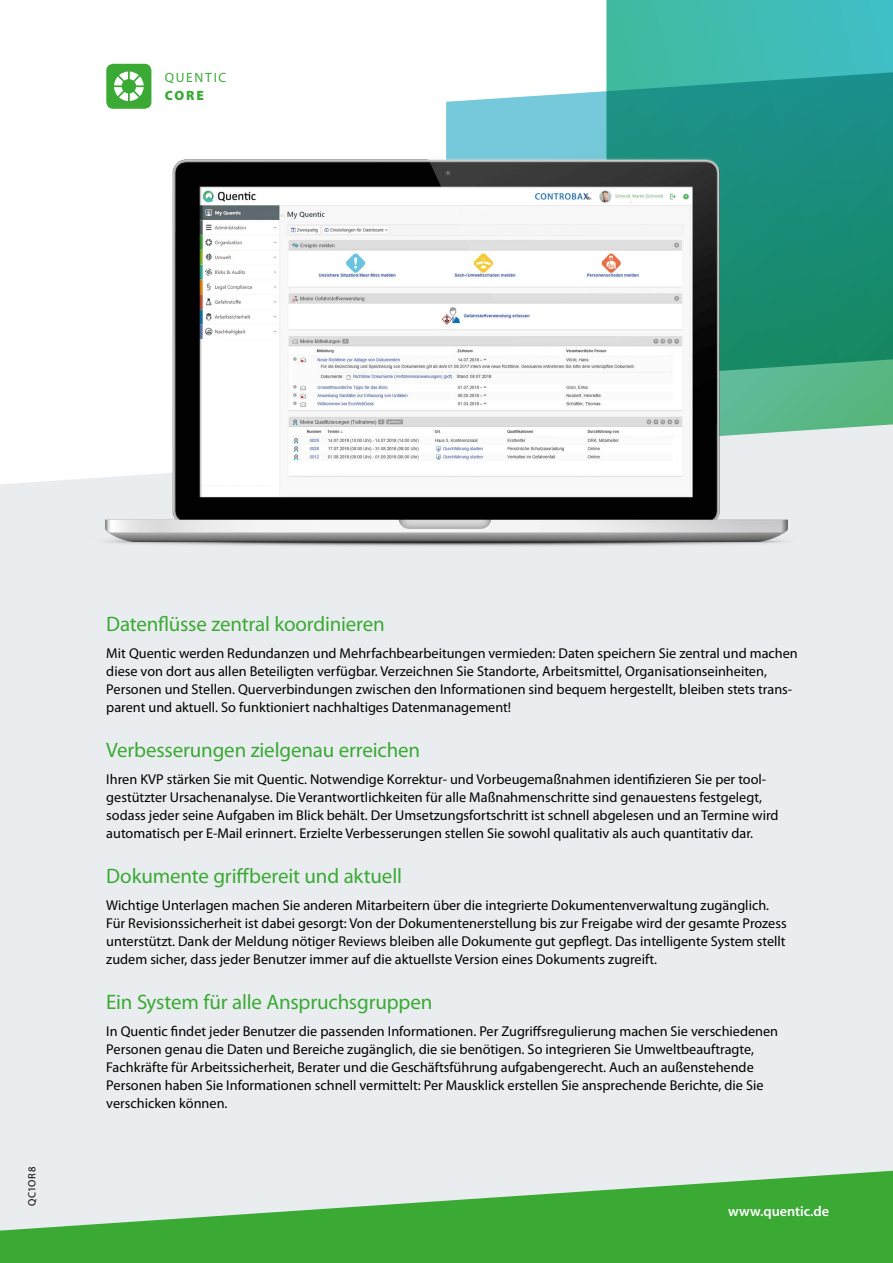
<style>
.page{position:relative;width:893px;height:1263px;background:#fff}
.page>*{position:absolute;margin:0;border:0;box-sizing:border-box;transform-origin:0 0}
.t1{font:21px "Myriad Pro";letter-spacing:-.01em;color:#3aaa35}
.t2{font:14.25px/18px "Myriad Pro";color:#000}
.t3{font:600 14.25px "Myriad Pro";color:#fff}
.t4{font:13.5px "Myriad Pro";letter-spacing:.125em;color:#3aaa35}
.t5{font:900 13.5px "Myriad Pro";color:#3aaa35}
.t6{font:10.5px "Myriad Pro";letter-spacing:.06em;color:#000}
</style>
<div class="page">
<svg style="left:606px;top:0;width:287px;height:53px;background:#40bcb2"></svg>
<svg style="left:446px;top:53px;width:447px;height:371px;background:#4baca1"></svg>
<div style="left:0;top:424px;width:893px;height:746px;background:#eaedef"></div>
<svg style="left:0;top:1170px;width:893px;height:93px;background:#74c072"></svg>
<div style="left:106px;top:64px;width:45px;height:45px;background:#3aaa35;border-radius:7px"></div>
<svg style="left:114px;top:72px;width:30px;height:29px"></svg>
<img style="left:55px;top:151px;width:778px;height:405px">
<p class="t4" style="left:165px;top:69px;width:63px">QUENTIC</p>
<p class="t5" style="left:165px;top:88px;width:40px">CORE</p>
<p class="t6" style="left:26px;top:1206px;width:40px;rotate:-90deg">QC1OR8</p>
<h1 class="t1" style="left:106px;top:611px;width:280px">Datenflüsse zentral koordinieren</h1>
<p class="t2" style="left:106px;top:644px;width:693px">Mit Quentic werden Redundanzen und Mehrfachbearbeitungen vermieden: Daten speichern Sie zentral und machen diese von dort aus allen Beteiligten verfügbar. Verzeichnen Sie Standorte, Arbeitsmittel, Organisationseinheiten, Personen und Stellen. Querverbindungen zwischen den Informationen sind bequem hergestellt, bleiben stets trans&shy;parent und aktuell. So funktioniert nachhaltiges Datenmanagement!</p>
<h1 class="t1" style="left:106px;top:737px;width:315px">Verbesserungen zielgenau erreichen</h1>
<p class="t2" style="left:106px;top:770px;width:674px">Ihren KVP stärken Sie mit Quentic. Notwendige Korrektur- und Vorbeugemaßnahmen identifizieren Sie per tool&shy;gestützter Ursachenanalyse. Die Verantwortlichkeiten für alle Maßnahmenschritte sind genauestens festgelegt, sodass jeder seine Aufgaben im Blick behält. Der Umsetzungsfortschritt ist schnell abgelesen und an Termine wird automatisch per E-Mail erinnert. Erzielte Verbesserungen stellen Sie sowohl qualitativ als auch quantitativ dar.</p>
<h1 class="t1" style="left:106px;top:863px;width:297px">Dokumente griffbereit und aktuell</h1>
<p class="t2" style="left:106px;top:896px;width:682px">Wichtige Unterlagen machen Sie anderen Mitarbeitern über die integrierte Dokumentenverwaltung zugänglich.<br>Für Revisionssicherheit ist dabei gesorgt: Von der Dokumentenerstellung bis zur Freigabe wird der gesamte Prozess unterstützt. Dank der Meldung nötiger Reviews bleiben alle Dokumente gut gepflegt. Das intelligente System stellt zudem sicher, dass jeder Benutzer immer auf die aktuellste Version eines Dokuments zugreift.</p>
<h1 class="t1" style="left:106px;top:989px;width:328px">Ein System für alle Anspruchsgruppen</h1>
<p class="t2" style="left:106px;top:1022px;width:673px">In Quentic findet jeder Benutzer die passenden Informationen. Per Zugriffsregulierung machen Sie verschiedenen Personen genau die Daten und Bereiche zugänglich, die sie benötigen. So integrieren Sie Umweltbeauftragte, Fachkräfte für Arbeitssicherheit, Berater und die Geschäftsführung aufgabengerecht. Auch an außenstehende Personen haben Sie Informationen schnell vermittelt: Per Mausklick erstellen Sie ansprechende Berichte, die Sie verschicken können.</p>
<p class="t3" style="left:728px;top:1202px;width:102px">www.quentic.de</p>
</div>
